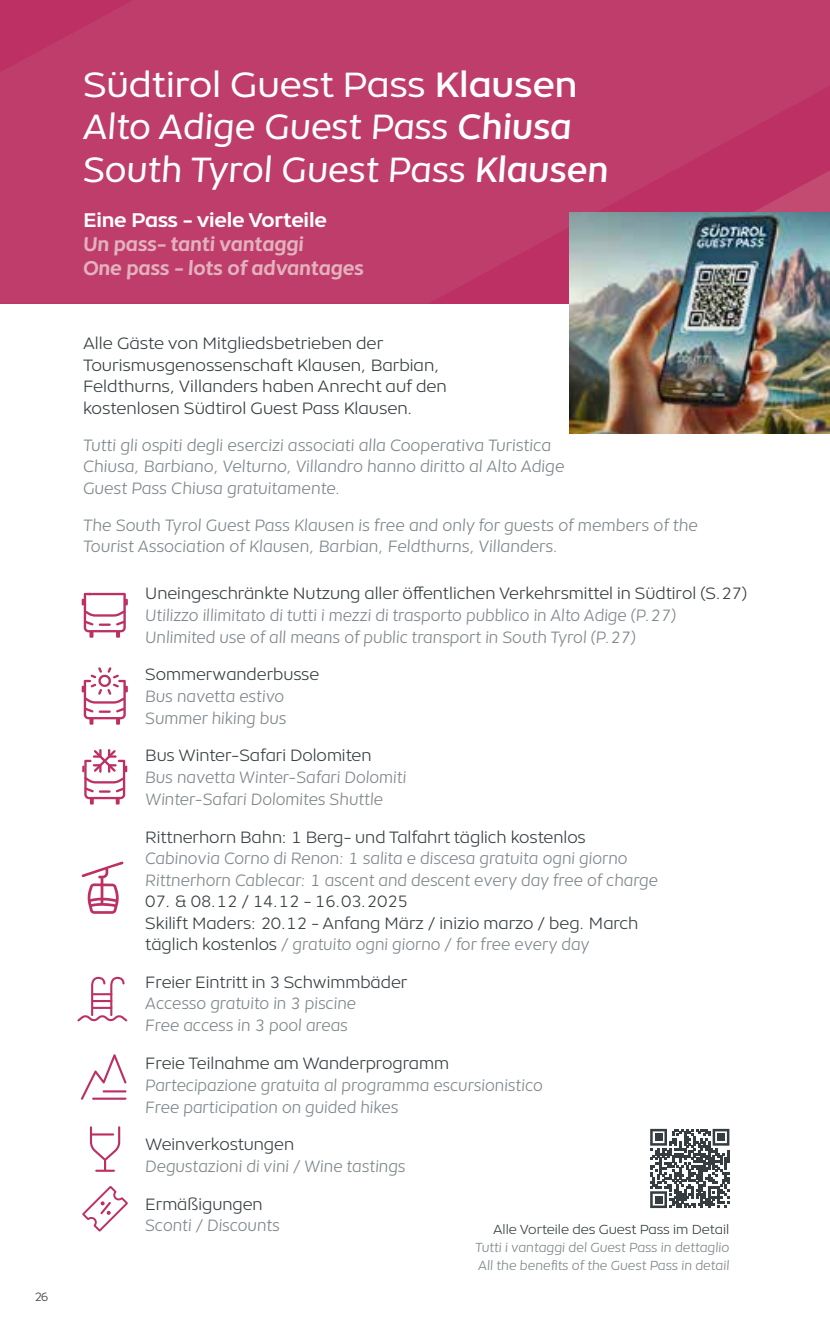
<style>
.page{position:relative;width:830px;height:1340px;background:#fff}
.page>*{position:absolute;margin:0;border:0;box-sizing:border-box;transform-origin:0 0}
.t1{font:italic 36px/42.8px "Object";color:#fff}
.t2{font:italic 700 20.25px/23.6px "Object";letter-spacing:-.01em;color:#e2b2be}
.t3{font:700 20.25px "Object";letter-spacing:-.01em;color:#fff}
.t4{font:italic 300 16.88px/21.8px "Object";color:#7f878c}
.t5{font:300 16.88px/21.4px "Object";color:#353d40}
.t6{font:italic 300 13.5px/18px "Object";color:#7f878c}
.t7{font:300 13.5px "Object";color:#353d40}
.t8{font:300 12.38px "Object";color:#3c3c3b}
.s1{font-style:normal}
.s2{font-weight:500;font-style:normal}
.s3{font-weight:500}
.s4{font-style:italic;color:#7f878c}
</style>
<div class="page">
<svg style="left:0;top:0;width:829px;height:304px;background:#be3b69"></svg>
<svg style="left:584px;top:170px;width:245px;height:42px;background:#bd3666"></svg>
<svg style="left:82px;top:667px;width:46px;height:57px"></svg>
<svg style="left:82px;top:593px;width:46px;height:44px"></svg>
<svg style="left:82px;top:749px;width:45px;height:55px"></svg>
<svg style="left:81px;top:861px;width:42px;height:52px"></svg>
<svg style="left:77px;top:976px;width:50px;height:45px"></svg>
<svg style="left:81px;top:1054px;width:45px;height:45px"></svg>
<hr style="left:92px;top:1097px;width:34px;height:2px;background:#bc3063">
<hr style="left:103px;top:1090px;width:23px;height:2px;background:#bc3063">
<svg style="left:82px;top:1186px;width:46px;height:45px"></svg>
<svg style="left:90px;top:1126px;width:30px;height:45px"></svg>
<svg style="left:650px;top:1128px;width:79px;height:80px"></svg>
<div style="left:654px;top:1133px;width:8px;height:7px;background:#353d40"></div>
<div style="left:717px;top:1133px;width:7px;height:7px;background:#353d40"></div>
<div style="left:654px;top:1196px;width:8px;height:7px;background:#353d40"></div>
<img style="left:569px;top:212px;width:260px;height:222px">
<p class="t8" style="left:34px;top:1286px;width:16px">26</p>
<h1 class="t1" style="left:83px;top:60px;width:527px"><span class="s1">Südtirol Guest Pass</span> <span class="s2">Klausen<br></span>Alto Adige Guest Pass <span class="s3">Chiusa<br></span>South Tyrol Guest Pass <span class="s3">Klausen</span></h1>
<p class="t3" style="left:83px;top:204px;width:245px">Eine Pass - viele Vorteile</p>
<p class="t2" style="left:83px;top:230px;width:282px">Un pass- tanti vantaggi<br>One pass - lots of advantages</p>
<p class="t5" style="left:83px;top:332px;width:365px">Alle Gäste von Mitgliedsbetrieben der Tourismusgenossenschaft Klausen, Barbian, Feldthurns, Villanders haben Anrecht auf den kostenlosen Südtirol Guest Pass Klausen.</p>
<p class="t4" style="left:83px;top:433px;width:483px">Tutti gli ospiti degli esercizi associati alla Cooperativa Turistica<br>Chiusa, Barbiano, Velturno, Villandro hanno diritto al Alto Adige<br>Guest Pass Chiusa gratuitamente.</p>
<p class="t4" style="left:83px;top:513px;width:616px">The South Tyrol Guest Pass Klausen is free and only for guests of members of the<br>Tourist Association of Klausen, Barbian, Feldthurns, Villanders.</p>
<p class="t5" style="left:145px;top:581px;width:603px">Uneingeschränkte Nutzung aller öffentlichen Verkehrsmittel in Südtirol (S.27)</p>
<p class="t4" style="left:145px;top:603px;width:532px">Utilizzo illimitato di tutti i mezzi di trasporto pubblico in Alto Adige (P.27)<br>Unlimited use of all means of public transport in South Tyrol (P.27)</p>
<p class="t5" style="left:145px;top:662px;width:175px">Sommerwanderbusse</p>
<p class="t4" style="left:145px;top:684px;width:143px">Bus navetta estivo<br>Summer hiking bus</p>
<p class="t5" style="left:145px;top:743px;width:227px">Bus Winter-Safari Dolomiten</p>
<p class="t4" style="left:145px;top:765px;width:262px">Bus navetta Winter-Safari Dolomiti<br>Winter-Safari Dolomites Shuttle</p>
<p class="t5" style="left:145px;top:825px;width:442px">Rittnerhorn Bahn: 1 Berg- und Talfahrt täglich kostenlos</p>
<p class="t4" style="left:145px;top:846px;width:514px">Cabinovia Corno di Renon: 1 salita e discesa gratuita ogni giorno<br>Rittnerhorn Cablecar: 1 ascent and descent every day free of charge</p>
<p class="t5" style="left:145px;top:889px;width:494px">07. &amp; 08.12 / 14.12 - 16.03.2025<br>Skilift Maders: 20.12 - Anfang März / inizio marzo / beg. March täglich kostenlos <span class="s4">/ gratuito ogni giorno / for free every day</span></p>
<p class="t5" style="left:145px;top:970px;width:263px">Freier Eintritt in 3 Schwimmbäder</p>
<p class="t4" style="left:145px;top:991px;width:212px">Accesso gratuito in 3 piscine<br>Free access in 3 pool areas</p>
<p class="t5" style="left:145px;top:1051px;width:305px">Freie Teilnahme am Wanderprogramm</p>
<p class="t4" style="left:145px;top:1072px;width:399px">Partecipazione gratuita al programma escursionistico<br>Free participation on guided hikes</p>
<p class="t5" style="left:145px;top:1132px;width:150px">Weinverkostungen</p>
<p class="t4" style="left:145px;top:1154px;width:262px">Degustazioni di vini / Wine tastings</p>
<p class="t5" style="left:145px;top:1191px;width:119px">Ermäßigungen</p>
<p class="t4" style="left:145px;top:1213px;width:136px">Sconti / Discounts</p>
<p class="t7" style="left:493px;top:1218px;width:238px">Alle Vorteile des Guest Pass im Detail</p>
<p class="t6" style="left:475px;top:1237px;width:255px">Tutti i vantaggi del Guest Pass in dettaglio<br>All the benefits of the Guest Pass in detail</p>
</div>
